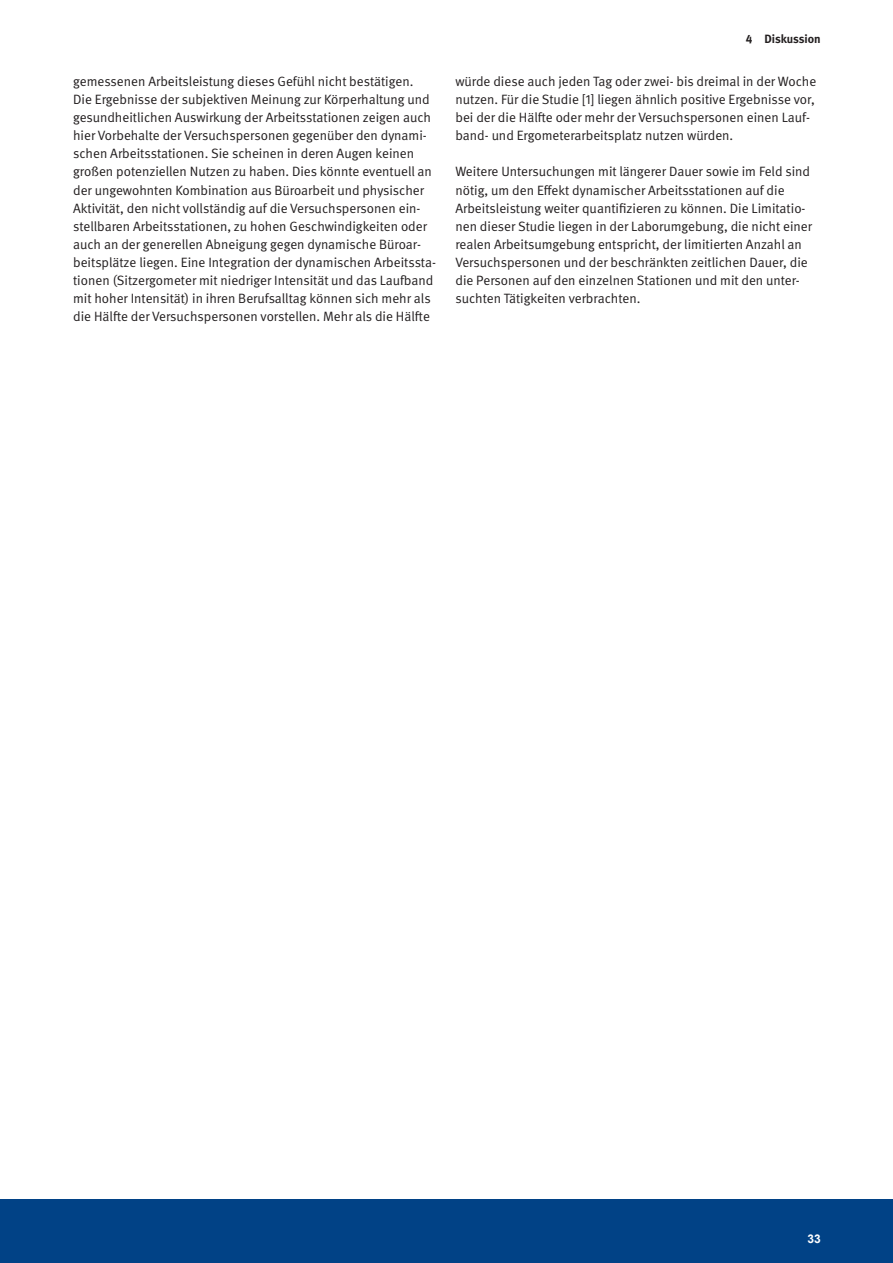
<style>
.page{position:relative;width:893px;height:1263px;background:#fff}
.page>*{position:absolute;margin:0;border:0;box-sizing:border-box;transform-origin:0 0}
.Grundtext{font:13.5px/18px "DGUV Meta";color:#231f20}
.Kolumnentitel_rechts{font:700 12px "DGUV Meta";letter-spacing:-.005em;color:#231f20}
.t1{font:700 12px "Arial";color:#fff}
</style>
<div class="page">
<div style="left:0;top:1199px;width:893px;height:64px;background:#014286"></div>
<p class="Kolumnentitel_rechts" style="left:746px;top:32px;width:76px">4 Diskussion</p>
<p class="Grundtext" style="left:73px;top:73px;width:364px">gemessenen Arbeitsleistung dieses Gefühl nicht bestätigen.<br>Die Ergebnisse der subjektiven Meinung zur Körperhaltung und gesundheitlichen Auswirkung der Arbeitsstationen zeigen auch hier Vorbehalte der Versuchspersonen gegenüber den dynami&shy;schen Arbeitsstationen. Sie scheinen in deren Augen keinen großen potenziellen Nutzen zu haben. Dies könnte eventuell an der ungewohnten Kombination aus Büroarbeit und physischer Aktivität, den nicht vollständig auf die Versuchspersonen ein&shy;stellbaren Arbeitsstationen, zu hohen Geschwindigkeiten oder auch an der generellen Abneigung gegen dynamische Büroar&shy;beitsplätze liegen. Eine Integration der dynamischen Arbeitssta&shy;tionen (Sitzergometer mit niedriger Intensität und das Laufband mit hoher Intensität) in ihren Berufsalltag können sich mehr als die Hälfte der Versuchspersonen vorstellen. Mehr als die Hälfte</p>
<p class="Grundtext" style="left:455px;top:73px;width:362px">würde diese auch jeden Tag oder zwei- bis dreimal in der Woche nutzen. Für die Studie [1] liegen ähnlich positive Ergebnisse vor, bei der die Hälfte oder mehr der Versuchspersonen einen Lauf&shy;band- und Ergometerarbeitsplatz nutzen würden.</p>
<p class="Grundtext" style="left:455px;top:163px;width:358px">Weitere Untersuchungen mit längerer Dauer sowie im Feld sind nötig, um den Effekt dynamischer Arbeitsstationen auf die Arbeitsleistung weiter quantifizieren zu können. Die Limitatio&shy;nen dieser Studie liegen in der Laborumgebung, die nicht einer realen Arbeitsumgebung entspricht, der limitierten Anzahl an Versuchspersonen und der beschränkten zeitlichen Dauer, die die Personen auf den einzelnen Stationen und mit den unter&shy;suchten Tätigkeiten verbrachten.</p>
<p class="t1" style="left:807px;top:1230px;width:15px">33</p>
</div>
